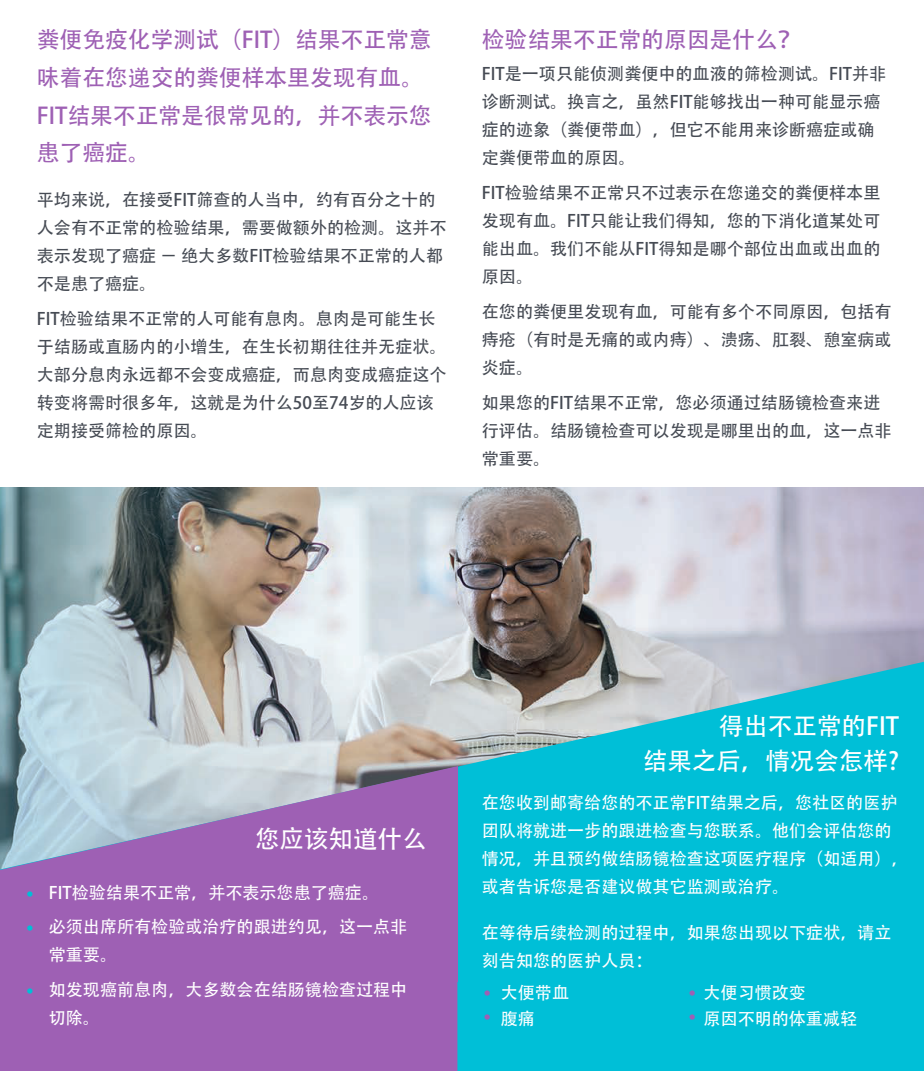
<style>
.page{position:relative;width:924px;height:1071px;background:#fff}
.page>*{position:absolute;margin:0;border:0;box-sizing:border-box;transform-origin:0 0}
.t1{font:24.5px/35px "Adobe Heiti Std";color:#fff;text-align:right}
.t2{font:22.75px/37.8px "Adobe Heiti Std";color:#9e60b4}
.t3{font:17.15px/28px "Adobe Heiti Std";color:#464b54}
.t4{font:17.15px/28px "Adobe Heiti Std";color:#fff}
.t5{font:17.15px/24.7px "Museo Sans 500";color:#9e60b4}
.t6{font:17.15px "Museo Sans 500";color:#00bfd7}
.s1{font-family:"Museo Sans 500";color:#9e60b4}
</style>
<div class="page">
<img style="left:0;top:487px;width:923px;height:175px">
<svg style="left:0;top:662px;width:923px;height:237px;background:#56c0ce"></svg>
<div style="left:0;top:899px;width:923px;height:172px;background:#00bfd7"></div>
<div style="left:0;top:982px;width:457px;height:89px;background:#9e60b4"></div>
<svg style="left:0;top:766px;width:458px;height:216px;background:#a177b9"></svg>
<h2 class="t2" style="left:37px;top:21px;width:396px">粪便免疫化学测试（FIT）结果不正常意味着在您递交的粪便样本里发现有血。<br>FIT结果不正常是很常见的，并不表示您患了癌症。</h2>
<p class="t3" style="left:37px;top:186px;width:411px">平均来说，在接受FIT筛查的人当中，约有百分之十的人会有不正常的检验结果，需要做额外的检测。这并不表示发现了癌症 － 绝大多数FIT检验结果不正常的人都不是患了癌症。</p>
<p class="t3" style="left:37px;top:305px;width:411px">FIT检验结果不正常的人可能有息肉。息肉是可能生长于结肠或直肠内的小增生，在生长初期往往并无症状。大部分息肉永远都不会变成癌症，而息肉变成癌症这个转变将需时很多年，这就是为什么50至74岁的人应该定期接受筛检的原因。</p>
<h2 class="t2" style="left:482px;top:21px;width:320px">检验结果不正常的原因是什么？</h2>
<p class="t3" style="left:482px;top:60px;width:406px">FIT是一项只能侦测粪便中的血液的筛检测试。FIT并非诊断测试。换言之，虽然FIT能够找出一种可能显示癌症的迹象（粪便带血），但它不能用来诊断癌症或确定粪便带血的原因。</p>
<p class="t3" style="left:482px;top:179px;width:400px;text-align:justify">FIT检验结果不正常只不过表示在您递交的粪便样本里发现有血。FIT只能让我们得知，您的下消化道某处可能出血。我们不能从FIT得知是哪个部位出血或出血的原因。</p>
<p class="t3" style="left:482px;top:298px;width:411px;text-align:justify">在您的粪便里发现有血，可能有多个不同原因，包括有痔疮（有时是无痛的或内痔）、溃疡、肛裂、憩室病或炎症。</p>
<p class="t3" style="left:482px;top:389px;width:411px">如果您的FIT结果不正常，您必须通过结肠镜检查来进行评估。结肠镜检查可以发现是哪里出的血，这一点非常重要。</p>
<p class="t6" style="left:27px;top:884px;width:9px">•</p>
<p class="t6" style="left:27px;top:917px;width:9px">•</p>
<p class="t6" style="left:27px;top:981px;width:9px">•</p>
<h1 class="t1" style="left:255px;top:822px;width:173px">您应该知道什么</h1>
<p class="t4" style="left:49px;top:876px;width:360px;line-height:33.8px">FIT检验结果不正常，并不表示您患了癌症。<br>必须出席所有检验或治疗的跟进约见，这一点非</p>
<p class="t4" style="left:49px;top:937px;width:360px;line-height:35.4px">常重要。<br>如发现癌前息肉，大多数会在结肠镜检查过程中</p>
<p class="t4" style="left:49px;top:1004px;width:53px">切除。</p>
<h1 class="t1" style="left:642px;top:709px;width:257px">得出不正常的FIT<br>结果之后，情况会怎样?</h1>
<p class="t4" style="left:482px;top:789px;width:428px">在您收到邮寄给您的不正常FIT结果之后，您社区的医护团队将就进一步的跟进检查与您联系。他们会评估您的情况，并且预约做结肠镜检查这项医疗程序（如适用），或者告诉您是否建议做其它监测或治疗。</p>
<p class="t4" style="left:482px;top:919px;width:411px">在等待后续检测的过程中，如果您出现以下症状，请立刻告知您的医护人员：</p>
<p class="t4" style="left:501px;top:980px;width:70px;line-height:25.6px">大便带血腹痛</p>
<p class="t4" style="left:703px;top:980px;width:155px;line-height:25.6px;text-indent:-15px"><span class="s1">•</span> 大便习惯改变<br>原因不明的体重减轻</p>
<p class="t5" style="left:484px;top:980px;width:9px">• •</p>
<p class="t5" style="left:688px;top:1004px;width:9px">•</p>
</div>
